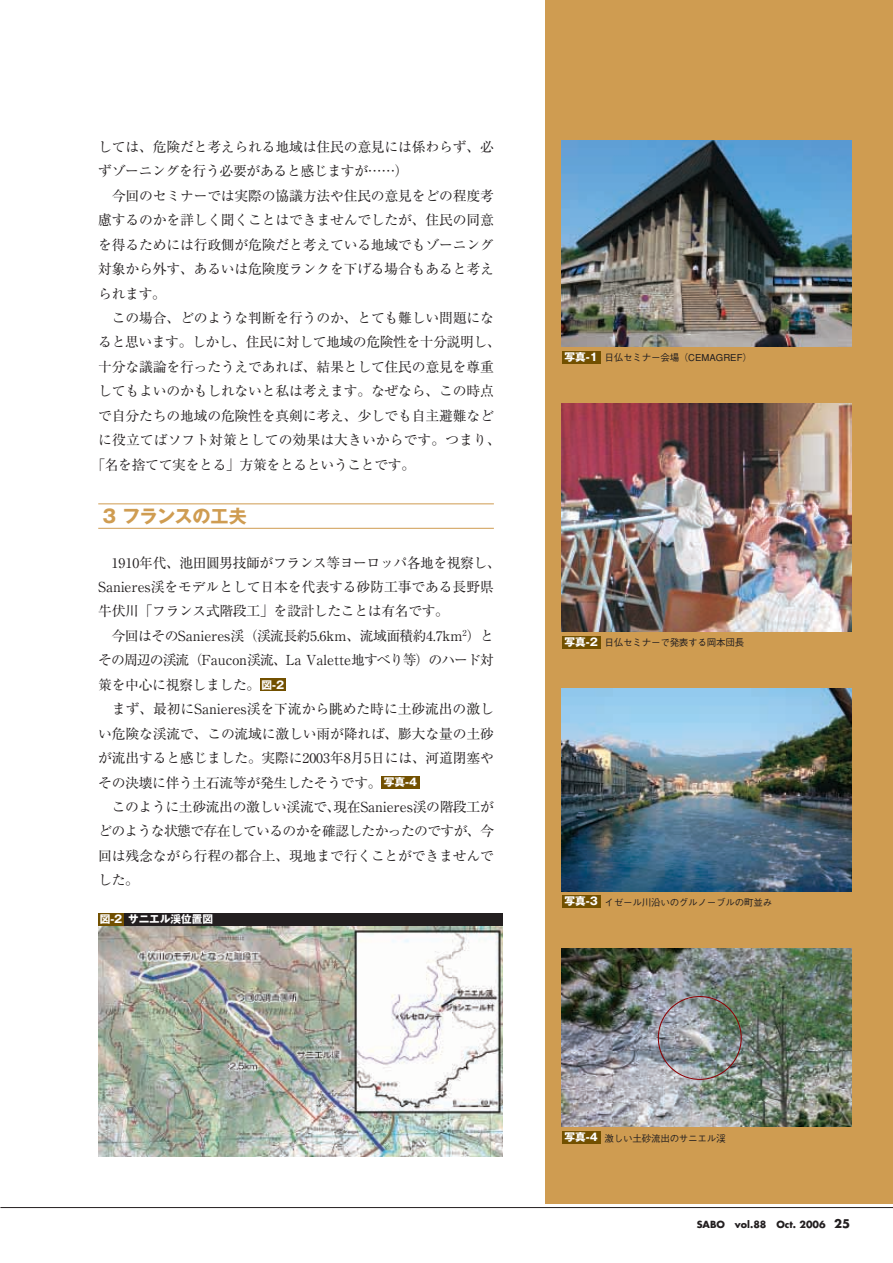
<style>
.page{position:relative;width:893px;height:1263px;background:#fff}
.page>*{position:absolute;margin:0;border:0;box-sizing:border-box;transform-origin:0 0}
.t1{font:700 18.15px "Gothic MB101";letter-spacing:-.02em;color:#cf9c51}
.t2{font:13.8px/24.5px "Ryumin";letter-spacing:-.015em;color:#231f20;text-align:justify}
.t3{font:13.8px "Ryumin";letter-spacing:.005em;color:#231f20}
.t4{font:700 10.65px "Gothic MB101";color:#fff}
.t5{font:500 9.6px "Gothic BBB";letter-spacing:-.03em;color:#231f20}
.t6{font:700 9.6px "Futura";color:#231f20}
.s1{font-family:"Gothic MB101";font-weight:700;font-size:10.65px;color:#fff}
.s2{font-size:11.7px}
</style>
<div class="page">
<img style="left:0;top:0;width:892px;height:1209px">
<p class="t2" style="left:98px;top:136px;width:397px">しては、危険だと考えられる地域は住民の意見には係わらず、必ずゾーニングを行う必要があると感じますが……）</p>
<p class="t2" style="left:98px;top:185px;width:397px;text-indent:14px">今回のセミナーでは実際の協議方法や住民の意見をどの程度考慮するのかを詳しく聞くことはできませんでしたが、住民の同意を得るためには行政側が危険だと考えている地域でもゾーニング対象から外す、あるいは危険度ランクを下げる場合もあると考えられます。</p>
<p class="t2" style="left:112px;top:307px;width:383px">この場合、どのような判断を行うのか、とても難しい問題にな</p>
<p class="t2" style="left:98px;top:332px;width:404px">ると思います。しかし、住民に対して地域の危険性を十分説明し、</p>
<p class="t2" style="left:98px;top:356px;width:397px">十分な議論を行ったうえであれば、結果として住民の意見を尊重</p>
<p class="t2" style="left:98px;top:381px;width:397px">してもよいのかもしれないと私は考えます。なぜなら、この時点</p>
<p class="t2" style="left:98px;top:405px;width:397px">で自分たちの地域の危険性を真剣に考え、少しでも自主避難など</p>
<p class="t3" style="left:98px;top:435px;width:404px">に役立てばソフト対策としての効果は大きいからです。つまり、</p>
<p class="t2" style="left:91px;top:454px;width:325px">「名を捨てて実をとる」方策をとるということです。</p>
<h1 class="t1" style="left:102px;top:509px;width:146px">3 フランスの工夫</h1>
<p class="t2" style="left:98px;top:552px;width:404px;text-align:left;text-indent:13px">1910年代、池田圓男技師がフランス等ヨーロッパ各地を視察し、<br>Sanieres渓をモデルとして日本を代表する砂防工事である長野県牛伏川「フランス式階段工」を設計したことは有名です。</p>
<p class="t2" style="left:98px;top:625px;width:397px;text-indent:13px">今回はそのSanieres渓（渓流長約5.6km、流域面積約4.7km<sup>2</sup>）とその周辺の渓流（Faucon渓流、La Valette地すべり等）のハード対策を中心に視察しました。</p>
<p class="t2" style="left:98px;top:699px;width:397px;text-indent:14px">まず、最初にSanieres渓を下流から眺めた時に土砂流出の激しい危険な渓流で、この流域に激しい雨が降れば、膨大な量の土砂が流出すると感じました。実際に2003年8月5日には、河道閉塞やその決壊に伴う土石流等が発生したそうです。</p>
<p class="t2" style="left:98px;top:796px;width:397px;text-indent:13px">このように土砂流出の激しい渓流で、現在Sanieres渓の階段工がどのような状態で存在しているのかを確認したかったのですが、今回は残念ながら行程の都合上、現地まで行くことができませんでした。</p>
<p class="t4" style="left:261px;top:681px;width:24px">図-2</p>
<p class="t4" style="left:384px;top:778px;width:35px">写真-4</p>
<p class="t4" style="left:100px;top:915px;width:115px">図-2 サニエル渓位置図</p>
<p class="t5" style="left:564px;top:354px;width:189px"><span class="s1">写真-1</span> 日仏セミナー会場（CEMAGREF）</p>
<p class="t5" style="left:564px;top:639px;width:181px"><span class="s1">写真-2</span> 日仏セミナーで発表する岡本団長</p>
<p class="t5" style="left:564px;top:898px;width:209px"><span class="s1">写真-3</span> イゼール川沿いのグルノーブルの町並み</p>
<p class="t5" style="left:564px;top:1134px;width:163px"><span class="s1">写真-4</span> 激しい土砂流出のサニエル渓</p>
<p class="t6" style="left:696px;top:1220px;width:155px">SABO vol.88 Oct. 2006 <span class="s2">25</span></p>
</div>
